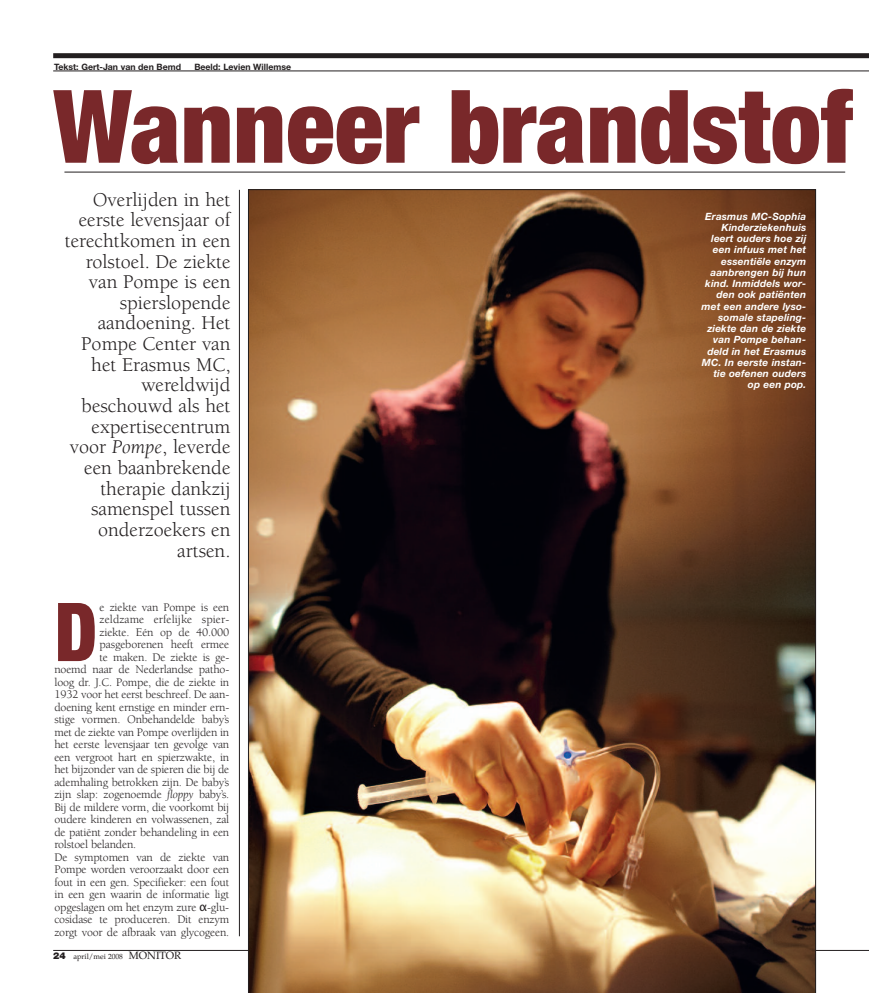
<style>
.page{position:relative;width:869px;height:993px;background:#fff}
.page>*{position:absolute;margin:0;border:0;box-sizing:border-box;transform-origin:0 0}
.t1{font:900 condensed 101.5px "Helvetica Neue";color:#79282a}
.t2{font:900 condensed 81.25px "Helvetica Neue";color:#79282a;scale:.91 1}
.t3{font:20px/20.6px "Berkeley";color:#231f20;text-align:right}
.t4{font:11.88px "Berkeley";letter-spacing:-.015em;color:#231f20}
.t5{font:11.88px "Berkeley";letter-spacing:.005em;color:#231f20}
.t6{font:italic 700 10px/11.2px "Helvetica Neue";letter-spacing:.015em;color:#fff;text-align:right}
.t7{font:700 8.75px "Helvetica Neue";color:#231f20}
.t8{font:7.5px "Palatino";color:#231f20}
.s1{font-style:italic}
.s2{font-family:"Lucida Grande"}
.s3{font-family:"Helvetica Neue";font-weight:900;font-size:9.38px}
.s4{font-size:10.62px}
</style>
<div class="page">
<hr style="left:53px;top:71px;width:815px;height:1px;background:#231f20">
<div style="left:53px;top:53px;width:815px;height:5px;background:#231f20"></div>
<hr style="left:53px;top:949px;width:815px;height:1px;background:#231f20">
<hr style="left:239px;top:190px;width:1px;height:745px;background:#231f20">
<hr style="left:64px;top:172px;width:780px;height:1px;background:#231f20">
<img style="left:248px;top:189px;width:567px;height:803px">
<p class="t7" style="left:54px;top:61px;width:128px">Tekst: Gert-Jan van den Bemd</p>
<p class="t7" style="left:194px;top:61px;width:98px">Beeld: Levien Willemse</p>
<h1 class="t1" style="left:53px;top:90px;width:800px">Wanneer brandstof</h1>
<p class="t3" style="left:65px;top:191px;width:167px">Overlijden in het eerste levensjaar of terechtkomen in een rolstoel. De ziekte van Pompe is een spierslopende aandoening. Het<br>Pompe Center van het Erasmus MC, wereldwijd beschouwd als het expertisecentrum voor <span class="s1">Pompe</span>, leverde een baanbrekende therapie dankzij samenspel tussen onderzoekers en artsen.</p>
<p class="t4" style="left:100px;top:602px;width:131px">e ziekte van Pompe is een</p>
<p class="t5" style="left:100px;top:614px;width:131px">zeldzame erfelijke spier-</p>
<p class="t4" style="left:100px;top:627px;width:131px">ziekte. Eén op de 40.000</p>
<p class="t4" style="left:100px;top:639px;width:131px">pasgeborenen heeft ermee</p>
<p class="t4" style="left:100px;top:652px;width:131px">te maken. De ziekte is ge-</p>
<p class="t4" style="left:54px;top:664px;width:176px">noemd naar de Nederlandse patho-</p>
<p class="t4" style="left:54px;top:677px;width:176px">loog dr. J.C. Pompe, die de ziekte in</p>
<p class="t4" style="left:54px;top:689px;width:176px">1932 voor het eerst beschreef. De aan-</p>
<p class="t4" style="left:54px;top:702px;width:176px">doening kent ernstige en minder ern-</p>
<p class="t4" style="left:54px;top:714px;width:176px">stige vormen. Onbehandelde baby’s</p>
<p class="t4" style="left:54px;top:727px;width:176px">met de ziekte van Pompe overlijden in</p>
<p class="t4" style="left:54px;top:739px;width:176px">het eerste levensjaar ten gevolge van</p>
<p class="t4" style="left:54px;top:752px;width:176px">een vergroot hart en spierzwakte, in</p>
<p class="t4" style="left:54px;top:764px;width:176px">het bijzonder van de spieren die bij de</p>
<p class="t4" style="left:54px;top:777px;width:176px">ademhaling betrokken zijn. De baby’s</p>
<p class="t4" style="left:54px;top:789px;width:176px">zijn slap: zogenoemde <span class="s1">floppy</span> baby’s.</p>
<p class="t4" style="left:54px;top:802px;width:176px">Bij de mildere vorm, die voorkomt bij</p>
<p class="t4" style="left:54px;top:814px;width:176px">oudere kinderen en volwassenen, zal</p>
<p class="t4" style="left:54px;top:827px;width:176px">de patiënt zonder behandeling in een</p>
<p class="t4" style="left:54px;top:839px;width:83px">rolstoel belanden.</p>
<p class="t4" style="left:54px;top:852px;width:176px">De symptomen van de ziekte van</p>
<p class="t4" style="left:54px;top:864px;width:176px">Pompe worden veroorzaakt door een</p>
<p class="t4" style="left:54px;top:877px;width:176px">fout in een gen. Specifieker: een fout</p>
<p class="t4" style="left:54px;top:889px;width:176px">in een gen waarin de informatie ligt</p>
<p class="t4" style="left:54px;top:902px;width:176px">opgeslagen om het enzym zure <span class="s2">α</span>-glu-</p>
<p class="t4" style="left:54px;top:914px;width:176px">cosidase te produceren. Dit enzym</p>
<p class="t4" style="left:54px;top:927px;width:176px">zorgt voor de afbraak van glycogeen.</p>
<h2 class="t2" style="left:55px;top:602px;width:48px">D</h2>
<p class="t8" style="left:53px;top:953px;width:130px"><span class="s3">24</span> april/mei 2008 <span class="s4">MONITOR</span></p>
<p class="t6" style="left:701px;top:210px;width:106px">Erasmus MC-Sophia<br>Kinderziekenhuis leert ouders hoe zij een infuus met het essentiële enzym aanbrengen bij hun kind. Inmiddels wor&shy;den ook patiënten met een andere lyso&shy;somale stapeling&shy;ziekte dan de ziekte van Pompe behan&shy;deld in het Erasmus<br>MC. In eerste instan&shy;tie oefenen ouders op een pop.</p>
</div>
